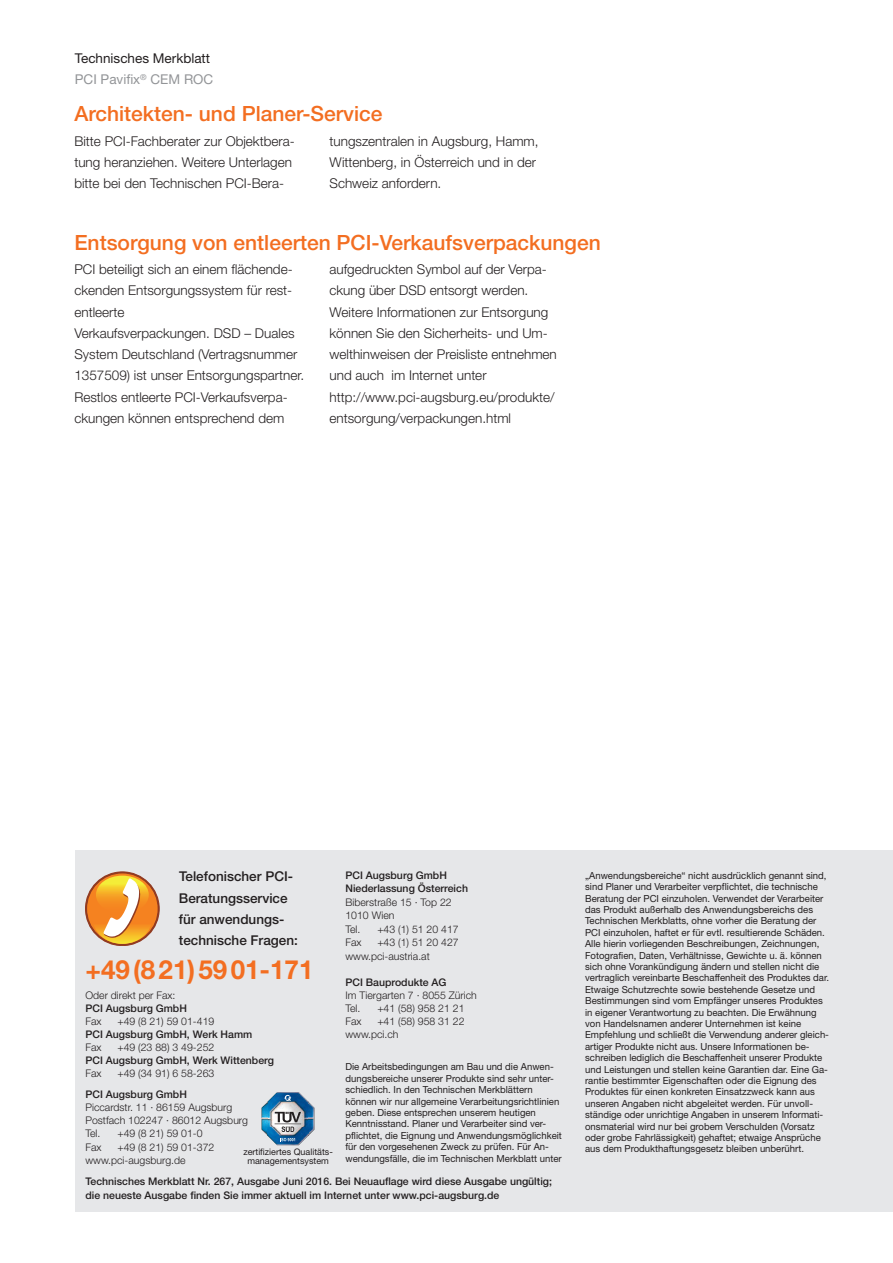
<style>
.page{position:relative;width:893px;height:1263px;background:#fff}
.page>*{position:absolute;margin:0;border:0;box-sizing:border-box;transform-origin:0 0}
.t1{font:700 26.4px "Helvetica Neue LT Pro";color:#f36e21}
.t2{font:500 21px "Helvetica Neue LT Pro";color:#f36e21}
.t3{font:300 13.5px/21.3px "Helvetica Neue LT Pro";color:#231f20}
.t4{font:500 13.5px/21.3px "Helvetica Neue LT Pro";color:#231f20}
.t5{font:13.5px/21.3px "Helvetica Neue LT Pro";color:#231f20}
.t6{font:300 10.5px/13.2px "Helvetica Neue LT Pro";color:#231f20}
.t7{font:500 10.5px/13.5px "Helvetica Neue LT Pro";color:#231f20}
.t8{font:9.75px/11.4px "Helvetica Neue LT Pro";color:#231f20}
.t9{font:9px/9px "Helvetica Neue LT Pro";color:#231f20;text-align:center}
.s1{color:#939598}
</style>
<div class="page">
<div style="left:75px;top:850px;width:818px;height:362px;background:#e6e7e9"></div>
<svg style="left:86px;top:872px;width:73px;height:74px"></svg>
<img style="left:267px;top:1092px;width:41px;height:53px">
<img style="left:261px;top:1102px;width:6px;height:33px">
<img style="left:308px;top:1101px;width:6px;height:35px">
<svg style="left:274px;top:1111px;width:27px;height:21px"></svg>
<svg style="left:284px;top:1095px;width:7px;height:6px"></svg>
<svg style="left:280px;top:1138px;width:15px;height:3px"></svg>
<h3 class="t5" style="left:75px;top:49px;width:140px">Technisches Merkblatt<br><span class="s1">PCI Pavifix</span><sup>®</sup> <span class="s1">CEM ROC</span></h3>
<h2 class="t2" style="left:74px;top:106px;width:310px">Architekten- und Planer-Service</h2>
<h3 class="t3" style="left:74px;top:132px;width:222px">Bitte PCI-Fachberater zur Objektbera&shy;tung heranziehen. Weitere Unterlagen bitte bei den Technischen PCI-Bera-</h3>
<h3 class="t3" style="left:330px;top:132px;width:211px">tungszentralen in Augsburg, Hamm,<br>Wittenberg, in Österreich und in der<br>Schweiz anfordern.</h3>
<h2 class="t2" style="left:74px;top:235px;width:528px">Entsorgung von entleerten PCI-Verkaufsverpackungen</h2>
<p class="t3" style="left:74px;top:260px;width:231px">PCI beteiligt sich an einem flächende&shy;ckenden Entsorgungssystem für rest&shy;entleerte<br>Verkaufsverpackungen. DSD – Duales System Deutschland (Vertragsnummer 1357509) ist unser Entsorgungspartner.<br>Restlos entleerte PCI-Verkaufsverpa&shy;ckungen können entsprechend dem</p>
<p class="t3" style="left:330px;top:260px;width:229px">aufgedruckten Symbol auf der Verpa&shy;ckung über DSD entsorgt werden.<br>Weitere Informationen zur Entsorgung können Sie den Sicherheits- und Um&shy;welthinweisen der Preisliste entnehmen und auch im Internet unter http://www.pci-augsburg.eu/produkte/ entsorgung/verpackungen.html</p>
<h3 class="t4" style="left:179px;top:867px;width:121px">Telefonischer PCI-<br>Beratungsservice für anwendungs&shy;technische Fragen:</h3>
<h1 class="t1" style="left:85px;top:960px;width:230px">+49(821) 5901-171</h1>
<p class="t6" style="left:85px;top:989px;width:92px">Oder direkt per Fax:</p>
<p class="t7" style="left:85px;top:1002px;width:103px">PCI Augsburg GmbH</p>
<p class="t6" style="left:85px;top:1015px;width:18px">Fax</p>
<p class="t6" style="left:117px;top:1015px;width:98px">+49 (8 21) 59 01-419</p>
<p class="t7" style="left:85px;top:1028px;width:168px">PCI Augsburg GmbH, Werk Hamm</p>
<p class="t6" style="left:85px;top:1042px;width:18px">Fax</p>
<p class="t6" style="left:117px;top:1042px;width:98px">+49 (23 88) 3 49-252</p>
<p class="t7" style="left:85px;top:1055px;width:190px">PCI Augsburg GmbH, Werk Wittenberg</p>
<p class="t6" style="left:85px;top:1068px;width:18px">Fax</p>
<p class="t6" style="left:117px;top:1068px;width:98px">+49 (34 91) 6 58-263</p>
<p class="t7" style="left:85px;top:1088px;width:103px">PCI Augsburg GmbH</p>
<p class="t6" style="left:85px;top:1102px;width:164px">Piccardstr. 11 · 86159 Augsburg<br>Postfach 102247 · 86012 Augsburg<br>Tel.</p>
<p class="t6" style="left:117px;top:1128px;width:87px">+49 (8 21) 59 01-0</p>
<p class="t6" style="left:85px;top:1141px;width:130px;text-indent:32px">+49 (8 21) 59 01-372 www.pci-augsburg.de</p>
<p class="t6" style="left:85px;top:1141px;width:18px">Fax</p>
<p class="t9" style="left:243px;top:1148px;width:91px">zertifiziertes Qualitäts&shy;managementsystem</p>
<p class="t7" style="left:345px;top:870px;width:124px">PCI Augsburg GmbH<br>Niederlassung Österreich</p>
<p class="t6" style="left:345px;top:896px;width:108px">Biberstraße 15 · Top 22<br>1010 Wien<br>Tel.</p>
<p class="t6" style="left:377px;top:923px;width:83px">+43 (1) 51 20 417</p>
<p class="t6" style="left:345px;top:937px;width:115px;text-indent:32px">+43 (1) 51 20 427 www.pci-austria.at</p>
<p class="t7" style="left:345px;top:976px;width:103px">PCI Bauprodukte AG</p>
<p class="t6" style="left:345px;top:989px;width:133px">Im Tiergarten 7 · 8055 Zürich<br>Tel.</p>
<p class="t6" style="left:345px;top:937px;width:18px">Fax</p>
<p class="t6" style="left:377px;top:1003px;width:89px">+41 (58) 958 21 21</p>
<p class="t6" style="left:345px;top:1016px;width:121px;text-indent:32px">+41 (58) 958 31 22 www.pci.ch</p>
<p class="t8" style="left:345px;top:1062px;width:218px">Die Arbeitsbedingungen am Bau und die Anwen&shy;dungsbereiche unserer Produkte sind sehr unter&shy;schiedlich. In den Technischen Merkblättern können wir nur allgemeine Verarbeitungsrichtlinien geben. Diese entsprechen unserem heutigen Kenntnisstand. Planer und Verarbeiter sind ver&shy;pflichtet, die Eignung und Anwendungsmöglichkeit für den vorgesehenen Zweck zu prüfen. Für An&shy;wendungsfälle, die im Technischen Merkblatt unter</p>
<p class="t6" style="left:345px;top:1016px;width:18px">Fax</p>
<p class="t7" style="left:85px;top:1176px;width:468px">Technisches Merkblatt Nr. 267, Ausgabe Juni 2016. Bei Neuauflage wird diese Ausgabe ungültig; die neueste Ausgabe finden Sie immer aktuell im Internet unter www.pci-augsburg.de</p>
<p class="t8" style="left:585px;top:870px;width:245px">„Anwendungsbereiche“ nicht ausdrücklich genannt sind, sind Planer und Verarbeiter verpflichtet, die technische Beratung der PCI einzuholen. Verwendet der Verarbeiter das Produkt außerhalb des Anwendungsbereichs des Technischen Merkblatts, ohne vorher die Beratung der PCI einzuholen, haftet er für evtl. resultierende Schäden.<br>Alle hierin vorliegenden Beschreibungen, Zeichnungen, Fotografien, Daten, Verhältnisse, Gewichte u. ä. können sich ohne Vorankündigung ändern und stellen nicht die vertraglich vereinbarte Beschaffenheit des Produktes dar.<br>Etwaige Schutzrechte sowie bestehende Gesetze und Bestimmungen sind vom Empfänger unseres Produktes in eigener Verantwortung zu beachten. Die Erwähnung von Handelsnamen anderer Unternehmen ist keine Empfehlung und schließt die Verwendung anderer gleich&shy;artiger Produkte nicht aus. Unsere Informationen be&shy;schreiben lediglich die Beschaffenheit unserer Produkte und Leistungen und stellen keine Garantien dar. Eine Ga&shy;rantie bestimmter Eigenschaften oder die Eignung des Produktes für einen konkreten Einsatzzweck kann aus unseren Angaben nicht abgeleitet werden. Für unvoll&shy;ständige oder unrichtige Angaben in unserem Informati&shy;onsmaterial wird nur bei grobem Verschulden (Vorsatz oder grobe Fahrlässigkeit) gehaftet; etwaige Ansprüche aus dem Produkthaftungsgesetz bleiben unberührt.</p>
</div>
